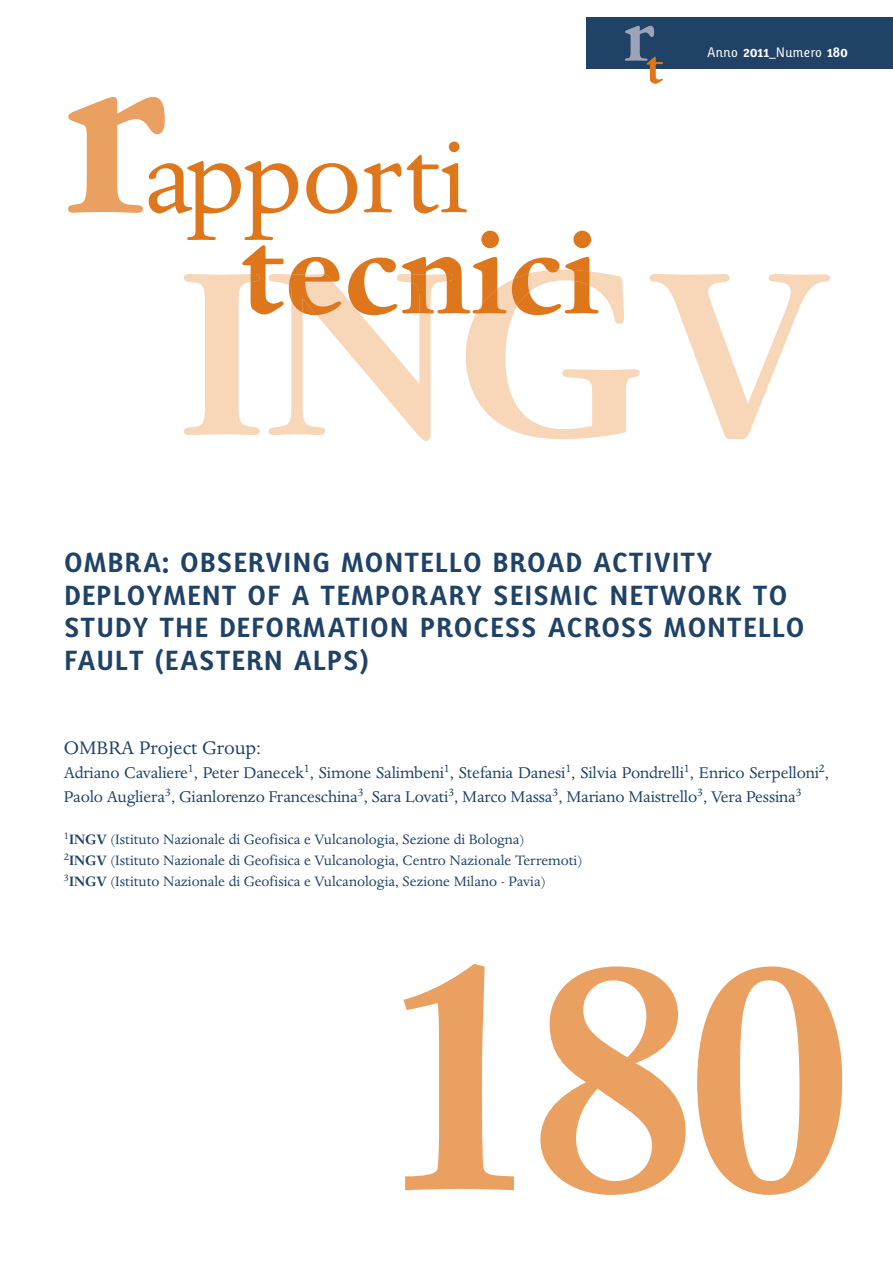
<style>
.page{position:relative;width:893px;height:1263px;background:#fff}
.page>*{position:absolute;margin:0;border:0;box-sizing:border-box;transform-origin:0 0}
.t1{font:700 132px "Dante";color:#de761b}
.t2{font:117px "Dante";color:#de761b}
.t3{font:700 51.6px "Dante";color:#de761b}
.t4{font:700 27px/32.4px "Karbid";letter-spacing:.01em;color:#1f4266}
.t5{font:21px "Dante";color:#1f4266}
.t6{font:18px/24px "Dante";letter-spacing:-.01em;color:#1f4266}
.t7{font:15.75px/21px "Dante";color:#1f4266}
.t8{font:13.5px "Karbid";color:#fff}
.s1{font-weight:700}
</style>
<div class="page">
<svg style="left:403px;top:964px;width:439px;height:231px"></svg>
<div style="left:587px;top:17px;width:305px;height:51px;background:#1f4266"></div>
<img style="left:625px;top:26px;width:29px;height:35px">
<svg style="left:68px;top:97px;width:97px;height:116px"></svg>
<svg style="left:184px;top:272px;width:646px;height:169px"></svg>
<svg style="left:242px;top:270px;width:356px;height:45px"></svg>
<h2 class="t2" style="left:144px;top:114px;width:325px">apporti</h2>
<h1 class="t1" style="left:240px;top:203px;width:360px">tecnici</h1>
<h3 class="t3" style="left:646px;top:40px;width:19px">t</h3>
<p class="t8" style="left:707px;top:43px;width:142px">Anno <span class="s1">2011</span>_Numero <span class="s1">180</span></p>
<h3 class="t4" style="left:64px;top:546px;width:743px">OMBRA: OBSERVING MONTELLO BROAD ACTIVITY DEPLOYMENT OF A TEMPORARY SEISMIC NETWORK TO STUDY THE DEFORMATION PROCESS ACROSS MONTELLO FAULT (EASTERN ALPS)</h3>
<h3 class="t5" style="left:64px;top:736px;width:199px">OMBRA Project Group:</h3>
<p class="t6" style="left:64px;top:761px;width:767px">Adriano Cavaliere<sup>1</sup>, Peter Danecek<sup>1</sup>, Simone Salimbeni<sup>1</sup>, Stefania Danesi<sup>1</sup>, Silvia Pondrelli<sup>1</sup>, Enrico Serpelloni<sup>2</sup>,<br>Paolo Augliera<sup>3</sup>, Gianlorenzo Franceschina<sup>3</sup>, Sara Lovati<sup>3</sup>, Marco Massa<sup>3</sup>, Mariano Maistrello<sup>3</sup>, Vera Pessina<sup>3</sup></p>
<p class="t7" style="left:64px;top:829px;width:520px"><sup>1</sup><span class="s1">INGV</span> (Istituto Nazionale di Geofisica e Vulcanologia, Sezione di Bologna)<br><sup>2</sup><span class="s1">INGV</span> (Istituto Nazionale di Geofisica e Vulcanologia, Centro Nazionale Terremoti)<br><sup>3</sup><span class="s1">INGV</span> (Istituto Nazionale di Geofisica e Vulcanologia, Sezione Milano - Pavia)</p>
</div>
